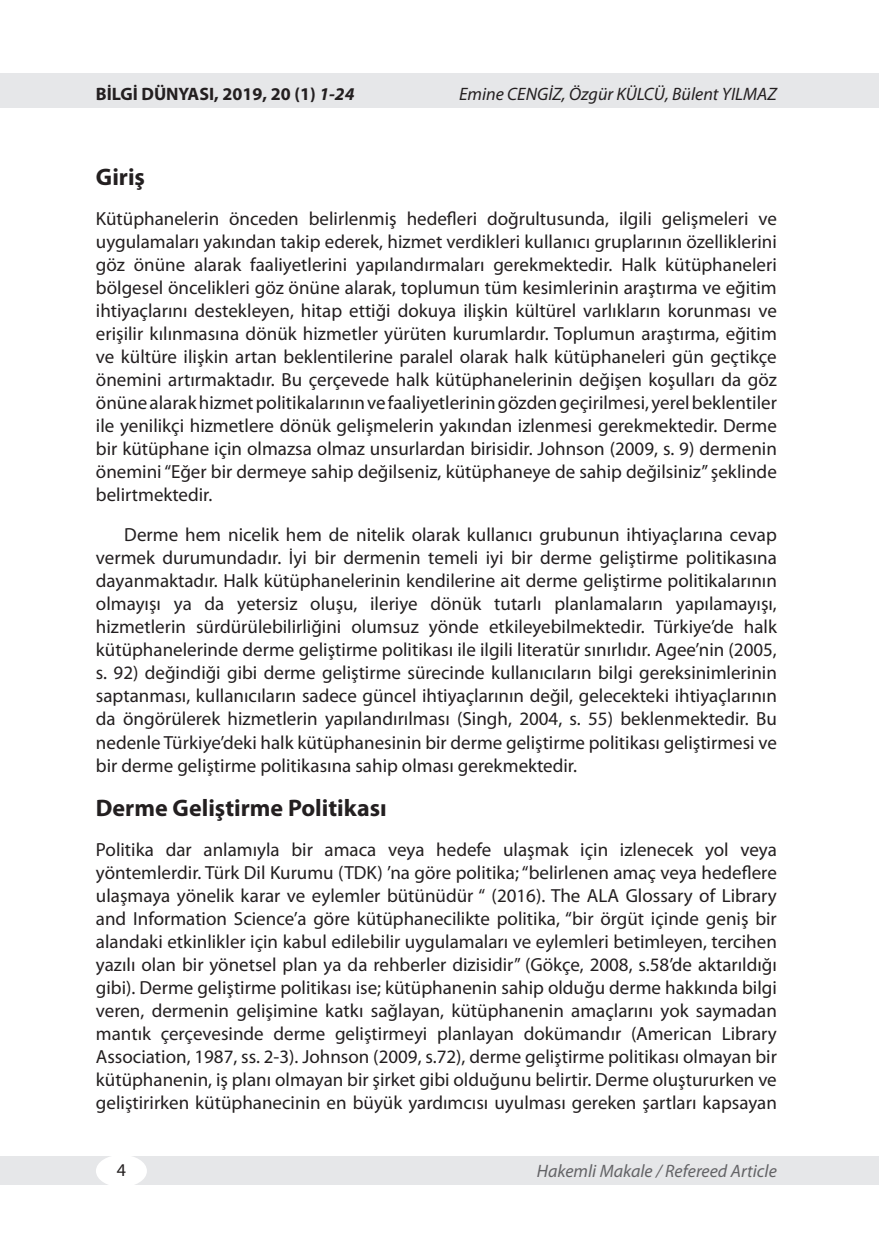
<style>
.page{position:relative;width:879px;height:1253px;background:#fff}
.page>*{position:absolute;margin:0;border:0;box-sizing:border-box;transform-origin:0 0}
.t1{font:700 24px "Myriad Pro";color:#231f20}
.t2{font:19px/23px "Myriad Pro";color:#231f20;text-align:justify}
.t3{font:italic 18px "Myriad Pro";color:#231f20}
.t4{font:italic 18px "Myriad Pro";color:#636366}
.t5{font:700 18px "Myriad Pro";color:#231f20}
.t6{font:18px "Myriad Pro";color:#231f20}
.s1{font-style:italic}
</style>
<div class="page">
<div style="left:0;top:74px;width:879px;height:34px;background:#e6e7e9"></div>
<div style="left:0;top:1156px;width:879px;height:28px;background:#e6e7e9"></div>
<div style="left:96px;top:1155px;width:51px;height:32px;background:#fff;border-radius:50%"></div>
<p class="t5" style="left:96px;top:82px;width:260px">BİLGİ DÜNYASI, 2019, 20 (1) <span class="s1">1-24</span></p>
<p class="t3" style="left:459px;top:83px;width:319px">Emine CENGİZ, Özgür KÜLCÜ, Bülent YILMAZ</p>
<p class="t1" style="left:96px;top:162px;width:51px">Giriş</p>
<p class="t2" style="left:96px;top:207px;width:682px">Kütüphanelerin önceden belirlenmiş hedefleri doğrultusunda, ilgili gelişmeleri ve uygulamaları yakından takip ederek, hizmet verdikleri kullanıcı gruplarının özelliklerini göz önüne alarak faaliyetlerini yapılandırmaları gerekmektedir. Halk kütüphaneleri bölgesel öncelikleri göz önüne alarak, toplumun tüm kesimlerinin araştırma ve eğitim ihtiyaçlarını destekleyen, hitap ettiği dokuya ilişkin kültürel varlıkların korunması ve erişilir kılınmasına dönük hizmetler yürüten kurumlardır. Toplumun araştırma, eğitim ve kültüre ilişkin artan beklentilerine paralel olarak halk kütüphaneleri gün geçtikçe önemini artırmaktadır. Bu çerçevede halk kütüphanelerinin değişen koşulları da göz önüne alarak hizmet politikalarının ve faaliyetlerinin gözden geçirilmesi, yerel beklentiler ile yenilikçi hizmetlere dönük gelişmelerin yakından izlenmesi gerekmektedir. Derme bir kütüphane için olmazsa olmaz unsurlardan birisidir. Johnson (2009, s. 9) dermenin önemini “Eğer bir dermeye sahip değilseniz, kütüphaneye de sahip değilsiniz” şeklinde belirtmektedir.</p>
<p class="t2" style="left:96px;top:523px;width:682px;text-indent:28px">Derme hem nicelik hem de nitelik olarak kullanıcı grubunun ihtiyaçlarına cevap vermek durumundadır. İyi bir dermenin temeli iyi bir derme geliştirme politikasına dayanmaktadır. Halk kütüphanelerinin kendilerine ait derme geliştirme politikalarının olmayışı ya da yetersiz oluşu, ileriye dönük tutarlı planlamaların yapılamayışı, hizmetlerin sürdürülebilirliğini olumsuz yönde etkileyebilmektedir. Türkiye’de halk kütüphanelerinde derme geliştirme politikası ile ilgili literatür sınırlıdır. Agee’nin (2005, s. 92) değindiği gibi derme geliştirme sürecinde kullanıcıların bilgi gereksinimlerinin saptanması, kullanıcıların sadece güncel ihtiyaçlarının değil, gelecekteki ihtiyaçlarının da öngörülerek hizmetlerin yapılandırılması (Singh, 2004, s. 55) beklenmektedir. Bu nedenle Türkiye’deki halk kütüphanesinin bir derme geliştirme politikası geliştirmesi ve bir derme geliştirme politikasına sahip olması gerekmektedir.</p>
<p class="t1" style="left:96px;top:793px;width:292px">Derme Geliştirme Politikası</p>
<p class="t2" style="left:96px;top:838px;width:682px">Politika dar anlamıyla bir amaca veya hedefe ulaşmak için izlenecek yol veya yöntemlerdir. Türk Dil Kurumu (TDK) ’na göre politika; “belirlenen amaç veya hedeflere ulaşmaya yönelik karar ve eylemler bütünüdür “ (2016). The ALA Glossary of Library and Information Science’a göre kütüphanecilikte politika, “bir örgüt içinde geniş bir alandaki etkinlikler için kabul edilebilir uygulamaları ve eylemleri betimleyen, tercihen yazılı olan bir yönetsel plan ya da rehberler dizisidir” (Gökçe, 2008, s.58’de aktarıldığı gibi). Derme geliştirme politikası ise; kütüphanenin sahip olduğu derme hakkında bilgi veren, dermenin gelişimine katkı sağlayan, kütüphanenin amaçlarını yok saymadan mantık çerçevesinde derme geliştirmeyi planlayan dokümandır (American Library Association, 1987, ss. 2-3). Johnson (2009, s.72), derme geliştirme politikası olmayan bir kütüphanenin, iş planı olmayan bir şirket gibi olduğunu belirtir. Derme oluştururken ve geliştirirken kütüphanecinin en büyük yardımcısı uyulması gereken şartları kapsayan</p>
<p class="t6" style="left:117px;top:1159px;width:11px">4</p>
<p class="t4" style="left:537px;top:1160px;width:241px">Hakemli Makale / Refereed Article</p>
</div>
